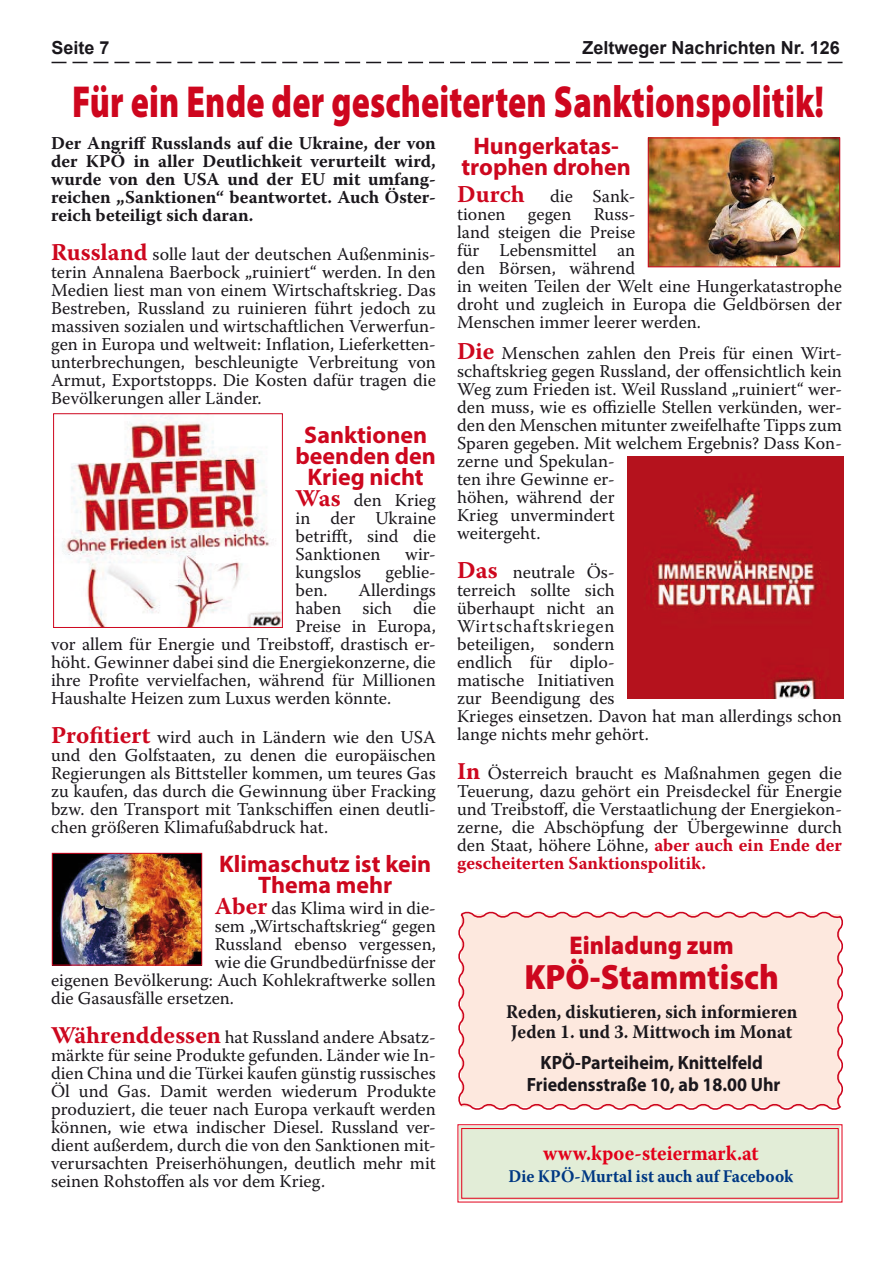
<style>
.page{position:relative;width:893px;height:1263px;background:#fff}
.page>*{position:absolute;margin:0;border:0;box-sizing:border-box;transform-origin:0 0}
.t1{font:900 45px "Myriad Pro";letter-spacing:.005em;color:#ce061e;scale:.75 1}
.t2{font:900 35.25px "Myriad Pro";color:#cd071e;scale:.93 1}
.t3{font:900 25.65px "Myriad Pro";color:#cd071e;scale:.93 1}
.t4{font:700 24px/21px "Myriad Pro";color:#cd071e;text-align:center}
.t5{font:700 21px "Warnock Pro";color:#e2001a;scale:.94 1}
.t6{font:700 19.2px "Warnock Pro";color:#1a171c;scale:.93 1}
.t7{font:700 19.2px "Myriad Pro";color:#1a171c;scale:.93 1}
.t8{font:18px/18px "Warnock Pro";color:#1a171c;text-align:justify}
.t9{font:700 18px/18px "Warnock Pro";color:#1a171c;text-align:justify}
.t10{font:700 18px "Arial";color:#1a171c}
.t11{font:700 17.7px "Warnock Pro";color:#003883;scale:.94 1}
.s1{font-weight:700;font-size:24px;color:#cd071e}
.s2{font-weight:700;color:#ce061e}
</style>
<div class="page">
<svg style="left:52px;top:62px;width:790px;height:1px"></svg>
<img style="left:62px;top:415px;width:219px;height:211px">
<div style="left:53px;top:413px;width:230px;height:215px;border:1px solid #ce061e"></div>
<img style="left:627px;top:456px;width:216px;height:242px">
<img style="left:650px;top:140px;width:188px;height:125px">
<div style="left:648px;top:138px;width:192px;height:129px;border:1px solid #ce061e"></div>
<img style="left:54px;top:855px;width:146px;height:108px">
<div style="left:52px;top:853px;width:150px;height:112px;border:1px solid #ce061e"></div>
<svg style="left:457px;top:1124px;width:386px;height:79px;background:#e3e3d0"></svg>
<div style="left:461px;top:1128px;width:378px;height:70px;border:1px solid #e2001a"></div>
<div style="left:458px;top:911px;width:385px;height:199px;background:#fde8de"></div>
<p class="t10" style="left:52px;top:36px;width:60px">Seite 7</p>
<p class="t10" style="left:583px;top:36px;width:259px">Zeltweger Nachrichten Nr. 126</p>
<p class="t1" style="left:72px;top:72px;width:1004px">Für ein Ende der gescheiterten Sanktionspolitik!</p>
<p class="t4" style="left:461px;top:135px;width:171px">Hungerkatas&shy;trophen drohen</p>
<p class="t8" style="left:457px;top:186px;width:386px;text-align:left"><span class="s1">Durch</span> die Sank-<br>tionen gegen Russ-<br>land steigen die Preise<br>für Lebensmittel an<br>den Börsen, während<br>in weiten Teilen der Welt eine Hungerkatastrophe droht und zugleich in Europa die Geldbörsen der<br>Menschen immer leerer werden.</p>
<p class="t8" style="left:457px;top:344px;width:386px;text-align:left"><span class="s1">Die</span> Menschen zahlen den Preis für einen Wirt&shy;schaftskrieg gegen Russland, der offensichtlich kein Weg zum Frieden ist. Weil Russland „ruiniert“ wer&shy;den muss, wie es offizielle Stellen verkünden, wer&shy;den den Menschen mitunter zweifelhafte Tipps zum Sparen gegeben. Mit welchem Ergebnis? Dass Kon&shy;zerne und Spekulan-<br>ten ihre Gewinne er-<br>höhen, während der<br>Krieg unvermindert<br>weitergeht.</p>
<p class="t8" style="left:457px;top:563px;width:386px;text-align:left"><span class="s1">Das</span> neutrale Ös-<br>terreich sollte sich<br>überhaupt nicht an<br>Wirtschaftskriegen<br>beteiligen, sondern<br>endlich für diplo-<br>matische Initiativen<br>zur Beendigung des<br>Krieges einsetzen. Davon hat man allerdings schon lange nichts mehr gehört.</p>
<p class="t8" style="left:457px;top:764px;width:386px"><span class="s1">In</span> Österreich braucht es Maßnahmen gegen die Teuerung, dazu gehört ein Preisdeckel für Energie und Treibstoff, die Verstaatlichung der Energiekon&shy;zerne, die Abschöpfung der Übergewinne durch den Staat, höhere Löhne, <span class="s2">aber auch ein Ende der gescheiterten Sanktionspolitik.</span></p>
<p class="t9" style="left:51px;top:134px;width:386px">Der Angriff Russlands auf die Ukraine, der von der KPÖ in aller Deutlichkeit verurteilt wird, wurde von den USA und der EU mit umfang&shy;reichen „Sanktionen“ beantwortet. Auch Öster&shy;reich beteiligt sich daran.</p>
<p class="t8" style="left:51px;top:245px;width:386px"><span class="s1">Russland</span> solle laut der deutschen Außenminis&shy;terin Annalena Baerbock „ruiniert“ werden. In den Medien liest man von einem Wirtschaftskrieg. Das Bestreben, Russland zu ruinieren führt jedoch zu massiven sozialen und wirtschaftlichen Verwerfun&shy;gen in Europa und weltweit: Inflation, Lieferketten&shy;unterbrechungen, beschleunigte Verbreitung von Armut, Exportstopps. Die Kosten dafür tragen die Bevölkerungen aller Länder.</p>
<p class="t4" style="left:295px;top:424px;width:142px">Sanktionen beenden den<br>Krieg nicht</p>
<p class="t8" style="left:295px;top:491px;width:142px"><span class="s1">Was</span> den Krieg in der Ukraine betrifft, sind die Sanktionen</p>
<p class="t8" style="left:405px;top:545px;width:32px">wir-</p>
<p class="t8" style="left:295px;top:563px;width:67px">kungslos</p>
<p class="t8" style="left:385px;top:563px;width:52px">geblie-</p>
<p class="t8" style="left:295px;top:581px;width:34px">ben.</p>
<p class="t8" style="left:358px;top:581px;width:79px">Allerdings</p>
<p class="t8" style="left:295px;top:599px;width:142px">haben sich die</p>
<p class="t8" style="left:295px;top:617px;width:142px">Preise in Europa,</p>
<p class="t8" style="left:51px;top:635px;width:386px">vor allem für Energie und Treibstoff, drastisch er-</p>
<p class="t8" style="left:51px;top:653px;width:386px">höht. Gewinner dabei sind die Energiekonzerne, die</p>
<p class="t8" style="left:51px;top:671px;width:386px">ihre Profite vervielfachen, während für Millionen</p>
<p class="t8" style="left:51px;top:689px;width:342px">Haushalte Heizen zum Luxus werden könnte.</p>
<p class="t8" style="left:51px;top:728px;width:386px"><span class="s1">Profitiert</span> wird auch in Ländern wie den USA und den Golfstaaten, zu denen die europäischen Regierungen als Bittsteller kommen, um teures Gas zu kaufen, das durch die Gewinnung über Fracking bzw. den Transport mit Tankschiffen einen deutli&shy;chen größeren Klimafußabdruck hat.</p>
<p class="t4" style="left:219px;top:853px;width:214px">Klimaschutz ist kein<br>Thema mehr</p>
<p class="t8" style="left:215px;top:899px;width:223px"><span class="s1">Aber</span> das Klima wird in die-</p>
<p class="t8" style="left:215px;top:917px;width:223px">sem „Wirtschaftskrieg“ gegen</p>
<p class="t8" style="left:215px;top:935px;width:223px">Russland ebenso vergessen,</p>
<p class="t8" style="left:215px;top:953px;width:223px">wie die Grundbedürfnisse der</p>
<p class="t8" style="left:51px;top:971px;width:386px">eigenen Bevölkerung: Auch Kohlekraftwerke sollen</p>
<p class="t8" style="left:51px;top:989px;width:184px">die Gasausfälle ersetzen.</p>
<p class="t8" style="left:51px;top:1028px;width:386px"><span class="s1">Währenddessen</span> hat Russland andere Absatz&shy;märkte für seine Produkte gefunden. Länder wie In&shy;dien China und die Türkei kaufen günstig russisches Öl und Gas. Damit werden wiederum Produkte produziert, die teuer nach Europa verkauft werden können, wie etwa indischer Diesel. Russland ver&shy;dient außerdem, durch die von den Sanktionen mit&shy;verursachten Preiserhöhungen, deutlich mehr mit seinen Rohstoffen als vor dem Krieg.</p>
<p class="t3" style="left:570px;top:928px;width:178px">Einladung zum</p>
<p class="t2" style="left:524px;top:954px;width:275px">KPÖ-Stammtisch</p>
<p class="t6" style="left:506px;top:1000px;width:315px">Reden, diskutieren, sich informieren</p>
<p class="t6" style="left:511px;top:1020px;width:304px">Jeden 1. und 3. Mittwoch im Monat</p>
<p class="t7" style="left:541px;top:1050px;width:240px">KPÖ-Parteiheim, Knittelfeld</p>
<p class="t7" style="left:527px;top:1072px;width:274px">Friedensstraße 10, ab 18.00 Uhr</p>
<p class="t5" style="left:543px;top:1140px;width:231px">www.kpoe-steiermark.at</p>
<p class="t11" style="left:508px;top:1166px;width:305px">Die KPÖ-Murtal ist auch auf Facebook</p>
</div>
